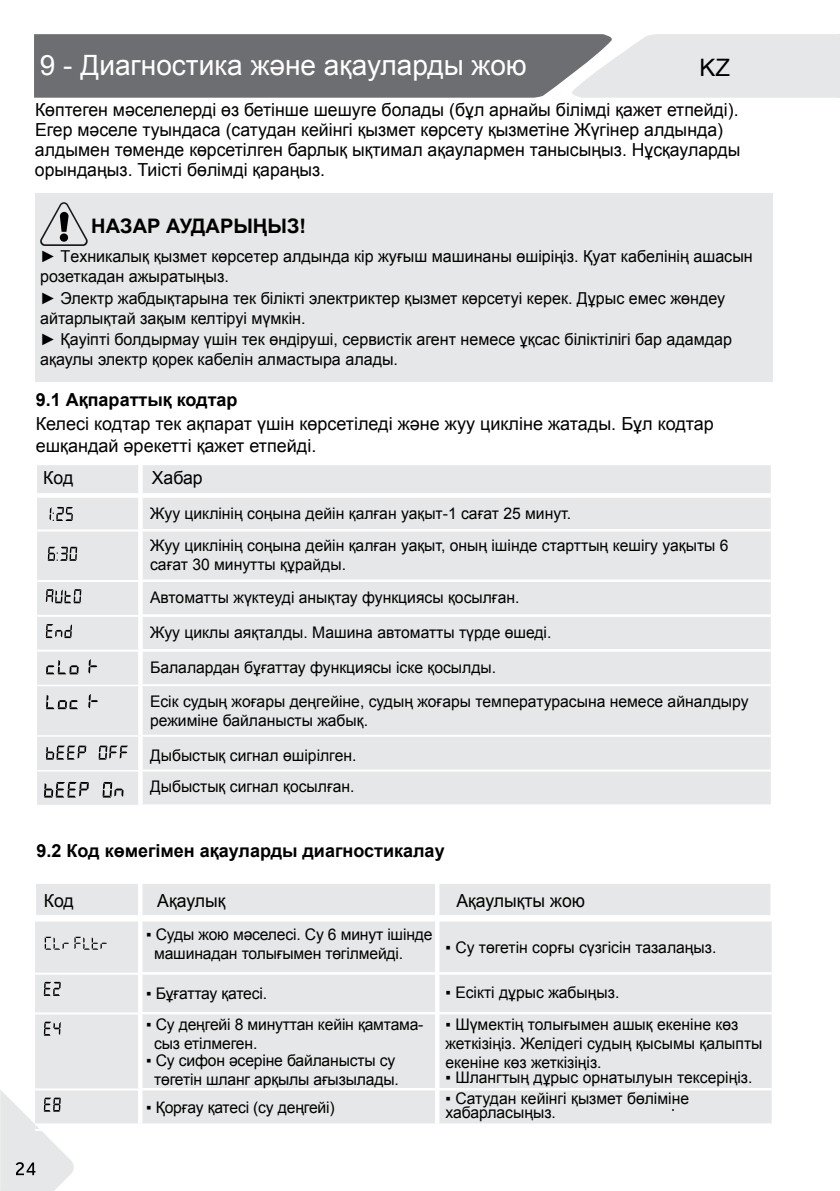
<style>
.page{position:relative;width:840px;height:1191px;background:#fff}
.page>*{position:absolute;margin:0;border:0;box-sizing:border-box;transform-origin:0 0}
.t1{font:28px "Arial";color:#fff}
.t2{font:24px "Arial";color:#000}
.t3{font:700 20px "Arial";color:#000}
.t4{font:18px/20px "Arial";color:#000}
.t5{font:700 18px "Arial";color:#000}
.t6{font:16.4px/19.6px "Arial";color:#000}
.t7{font:16px/19.2px "Arial";color:#000}
</style>
<div class="page">
<svg style="left:34px;top:34px;width:805px;height:64px;background:#959698"></svg>
<div style="left:35px;top:884px;width:736px;height:239px;background:#e6e7e8"></div>
<hr style="left:35px;top:972px;width:105px;height:2px;background:#fff">
<hr style="left:35px;top:1012px;width:105px;height:2px;background:#fff">
<hr style="left:35px;top:1088px;width:105px;height:2px;background:#fff">
<svg style="left:44px;top:981px;width:17px;height:15px"></svg>
<svg style="left:44px;top:1021px;width:17px;height:14px"></svg>
<div style="left:35px;top:193px;width:737px;height:189px;background:#e6e7e8"></div>
<svg style="left:40px;top:202px;width:48px;height:44px"></svg>
<div style="left:60px;top:233px;width:8px;height:9px;background:#000;border-radius:50%"></div>
<div style="left:37px;top:465px;width:733px;height:340px;background:#e6e7e8"></div>
<hr style="left:138px;top:531px;width:4px;height:49px;background:#fff">
<hr style="left:138px;top:582px;width:4px;height:33px;background:#f8f8f9">
<hr style="left:138px;top:686px;width:4px;height:49px;background:#fff">
<hr style="left:138px;top:736px;width:4px;height:34px;background:#fff">
<hr style="left:138px;top:771px;width:4px;height:34px;background:#f8f9f9">
<hr style="left:37px;top:529px;width:103px;height:2px;background:#fff">
<hr style="left:37px;top:649px;width:103px;height:2px;background:#fff">
<hr style="left:37px;top:580px;width:103px;height:2px;background:#fff">
<hr style="left:140px;top:580px;width:630px;height:2px;background:#fff">
<hr style="left:37px;top:615px;width:103px;height:2px;background:#fff">
<hr style="left:140px;top:615px;width:630px;height:2px;background:#fff">
<hr style="left:37px;top:494px;width:103px;height:4px;background:#f8f8f8">
<hr style="left:140px;top:494px;width:630px;height:4px;background:#f8f8f8">
<hr style="left:37px;top:684px;width:103px;height:2px;background:#fff">
<hr style="left:140px;top:684px;width:630px;height:2px;background:#fff">
<hr style="left:37px;top:735px;width:103px;height:1px;background:#fff">
<hr style="left:37px;top:770px;width:103px;height:1px;background:#fff">
<svg style="left:46px;top:589px;width:35px;height:14px"></svg>
<svg style="left:46px;top:624px;width:26px;height:14px"></svg>
<svg style="left:46px;top:659px;width:51px;height:15px"></svg>
<svg style="left:46px;top:694px;width:52px;height:15px"></svg>
<svg style="left:46px;top:745px;width:82px;height:14px"></svg>
<svg style="left:45px;top:936px;width:62px;height:13px"></svg>
<svg style="left:49px;top:507px;width:24px;height:14px"></svg>
<svg style="left:48px;top:547px;width:29px;height:14px"></svg>
<svg style="left:44px;top:782px;width:45px;height:15px"></svg>
<svg style="left:102px;top:782px;width:21px;height:15px"></svg>
<svg style="left:0;top:1045px;width:75px;height:146px"></svg>
<hr style="left:138px;top:921px;width:4px;height:51px;background:#fff">
<hr style="left:435px;top:921px;width:4px;height:51px;background:#fff">
<hr style="left:138px;top:974px;width:4px;height:38px;background:#fff">
<hr style="left:435px;top:974px;width:4px;height:38px;background:#fff">
<hr style="left:138px;top:1014px;width:4px;height:74px;background:#fff">
<hr style="left:435px;top:1014px;width:4px;height:74px;background:#fff">
<hr style="left:138px;top:1090px;width:4px;height:33px;background:#fff">
<hr style="left:435px;top:1090px;width:4px;height:33px;background:#fff">
<hr style="left:140px;top:972px;width:297px;height:2px;background:#fff">
<hr style="left:437px;top:972px;width:334px;height:2px;background:#fff">
<hr style="left:140px;top:1012px;width:297px;height:2px;background:#fff">
<hr style="left:437px;top:1012px;width:334px;height:2px;background:#fff">
<hr style="left:140px;top:1088px;width:297px;height:2px;background:#fff">
<hr style="left:437px;top:1088px;width:334px;height:2px;background:#fff">
<hr style="left:34px;top:883px;width:2px;height:32px;background:#fff">
<hr style="left:770px;top:883px;width:2px;height:32px;background:#fff">
<hr style="left:35px;top:1129px;width:105px;height:2px;background:#fff">
<hr style="left:138px;top:883px;width:4px;height:32px;background:#fff">
<hr style="left:435px;top:883px;width:4px;height:32px;background:#fff">
<div style="left:34px;top:915px;width:106px;height:6px;background:#fff"></div>
<div style="left:140px;top:915px;width:297px;height:6px;background:#fff"></div>
<div style="left:437px;top:915px;width:335px;height:6px;background:#fff"></div>
<hr style="left:138px;top:465px;width:4px;height:28px;background:#fff">
<hr style="left:138px;top:497px;width:4px;height:32px;background:#fff">
<hr style="left:138px;top:581px;width:4px;height:33px;background:#fff">
<hr style="left:138px;top:616px;width:4px;height:33px;background:#fff">
<hr style="left:138px;top:651px;width:4px;height:33px;background:#fff">
<hr style="left:138px;top:771px;width:4px;height:33px;background:#fff">
<hr style="left:140px;top:529px;width:630px;height:2px;background:#fff">
<hr style="left:140px;top:649px;width:630px;height:2px;background:#fff">
<hr style="left:140px;top:579px;width:630px;height:2px;background:#fff">
<hr style="left:140px;top:614px;width:630px;height:2px;background:#fff">
<hr style="left:37px;top:493px;width:103px;height:4px;background:#fff">
<hr style="left:140px;top:493px;width:630px;height:4px;background:#fff">
<hr style="left:140px;top:734px;width:630px;height:2px;background:#fff">
<hr style="left:140px;top:769px;width:630px;height:2px;background:#fff">
<hr style="left:140px;top:804px;width:630px;height:2px;background:#fff">
<h1 class="t1" style="left:40px;top:47px;width:488px">9 - Диагностика жəне ақауларды жою</h1>
<h2 class="t2" style="left:699px;top:52px;width:32px">KZ</h2>
<p class="t4" style="left:35px;top:100px;width:706px">Көптеген мəселелерді өз бетінше шешуге болады (бұл арнайы білімді қажет етпейді).<br>Егер мəселе туындаса (сатудан кейінгі қызмет көрсету қызметіне Жүгінер алдында) алдымен төменде көрсетілген барлық ықтимал ақаулармен танысыңыз. Нұсқауларды орындаңыз. Тиісті бөлімді қараңыз.</p>
<p class="t3" style="left:91px;top:213px;width:216px">НАЗАР АУДАРЫҢЫЗ!</p>
<p class="t6" style="left:40px;top:247px;width:713px">► Техникалық қызмет көрсетер алдында кір жуғыш машинаны өшіріңіз. Қуат кабелінің ашасын розеткадан ажыратыңыз.</p>
<p class="t6" style="left:40px;top:288px;width:686px">► Электр жабдықтарына тек білікті электриктер қызмет көрсетуі керек. Дұрыс емес жөндеу айтарлықтай зақым келтіруі мүмкін.</p>
<p class="t6" style="left:40px;top:330px;width:693px">► Қауіпті болдырмау үшін тек өндіруші, сервистік агент немесе ұқсас біліктілігі бар адамдар ақаулы электр қорек кабелін алмастыра алады.</p>
<p class="t5" style="left:36px;top:388px;width:203px">9.1 Ақпараттық кодтар</p>
<p class="t4" style="left:36px;top:413px;width:679px;line-height:21.6px">Келесі кодтар тек ақпарат үшін көрсетіледі жəне жуу цикліне жатады. Бұл кодтар ешқандай əрекетті қажет етпейді.</p>
<p class="t4" style="left:43px;top:468px;width:32px">Код</p>
<p class="t4" style="left:152px;top:468px;width:52px">Хабар</p>
<p class="t7" style="left:150px;top:498px;width:579px;line-height:31.2px">Жуу циклінің соңына дейін қалған уақыт-1 сағат 25 минут.<br>Жуу циклінің соңына дейін қалған уақыт, оның ішінде старттың кешігу уақыты 6</p>
<p class="t7" style="left:150px;top:548px;width:370px;line-height:33.2px">сағат 30 минутты құрайды.<br>Автоматты жүктеуді анықтау функциясы қосылған.</p>
<p class="t7" style="left:150px;top:623px;width:402px">Жуу циклы аяқталды. Машина автоматты түрде өшеді.</p>
<p class="t7" style="left:150px;top:651px;width:599px;line-height:33.2px">Балалардан бұғаттау функциясы іске қосылды.<br>Есік судың жоғары деңгейіне, судың жоғары температурасына немесе айналдыру</p>
<p class="t7" style="left:150px;top:711px;width:219px">режиміне байланысты жабық.</p>
<p class="t7" style="left:150px;top:740px;width:208px;line-height:31.2px">Дыбыстық сигнал өшірілген.<br>Дыбыстық сигнал қосылған.</p>
<p class="t5" style="left:36px;top:838px;width:409px">9.2 Код көмегімен ақауларды диагностикалау</p>
<p class="t4" style="left:44px;top:891px;width:32px">Код</p>
<p class="t4" style="left:157px;top:891px;width:70px">Ақаулық</p>
<p class="t4" style="left:456px;top:891px;width:130px">Ақаулықты жою</p>
<p class="t7" style="left:154px;top:925px;width:280px;text-indent:-8px">▪ Суды жою мəселесі. Су 6 минут ішінде машинадан толығымен төгілмейді.</p>
<p class="t7" style="left:146px;top:983px;width:122px">▪ Бұғаттау қатесі.</p>
<p class="t7" style="left:154px;top:1014px;width:271px;text-indent:-8px">▪ Су деңгейі 8 минуттан кейін қамтама&shy;сыз етілмеген.</p>
<p class="t7" style="left:146px;top:1051px;width:254px;text-align:center">▪ Су сифон əсеріне байланысты су төгетін шланг арқылы ағызылады.</p>
<p class="t7" style="left:146px;top:1097px;width:190px">▪ Қорғау қатесі (су деңгейі)</p>
<p class="t7" style="left:445px;top:938px;width:272px">▪ Су төгетін сорғы сүзгісін тазалаңыз.</p>
<p class="t7" style="left:445px;top:983px;width:175px">▪ Есікті дұрыс жабыңыз.</p>
<p class="t7" style="left:445px;top:1014px;width:318px">▪ Шүмектің толығымен ашық екеніне көз жеткізіңіз. Желідегі судың қысымы қалыпты екеніне көз жеткізіңіз.</p>
<p class="t7" style="left:445px;top:1068px;width:308px">▪ Шлангтың дұрыс орнатылуын тексеріңіз.</p>
<p class="t7" style="left:445px;top:1091px;width:245px;line-height:14px">▪ Сатудан кейінгі қызмет бөліміне хабарласыңыз.</p>
</div>
